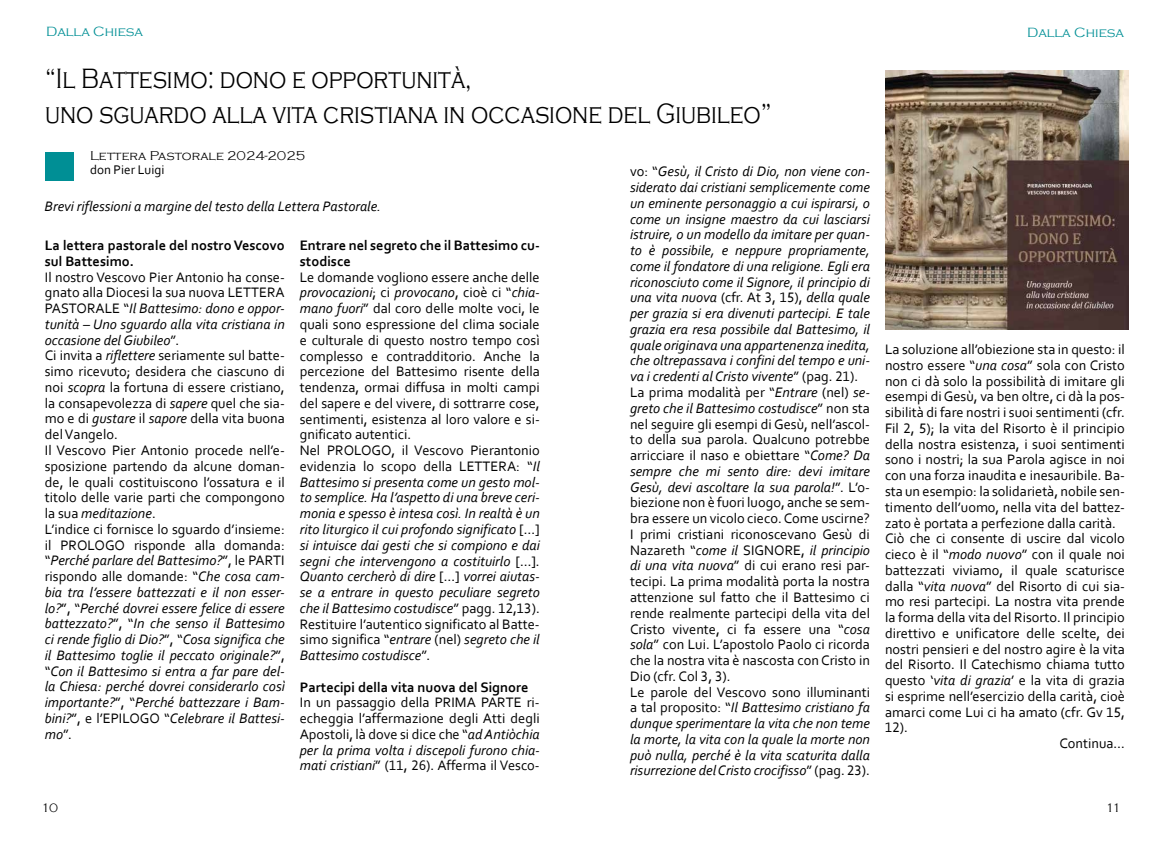
<style>
.page{position:relative;width:1170px;height:851px;background:#fff}
.page>*{position:absolute;margin:0;border:0;box-sizing:border-box;transform-origin:0 0}
.t1{font:300 28.75px/35px "Copperplate Gothic";color:#000;scale:.8 1}
.t2{font:14.38px/15.8px "Corbel";color:#000}
.t3{font:italic 14.38px/15.8px "Corbel";color:#000}
.t4{font:700 14.38px/15.8px "Corbel";color:#000}
.t5{font:300 13.75px "Copperplate Gothic";color:#008f95}
.t6{font:300 13.12px "Copperplate Gothic";color:#000}
.t7{font:13.12px "Corbel";color:#000}
.t8{font:300 12.5px "Copperplate Gothic";color:#000}
.s1{font-style:italic}
.s2{font-style:normal}
</style>
<div class="page">
<div style="left:45px;top:152px;width:28px;height:29px;background:#008f95"></div>
<img style="left:885px;top:71px;width:242px;height:259px">
<p class="t5" style="left:46px;top:24px;width:98px">Dalla Chiesa</p>
<p class="t5" style="left:1026px;top:25px;width:98px">Dalla Chiesa</p>
<h1 class="t1" style="left:45px;top:61px;width:909px">“Il Battesimo: dono e opportunità,<br>uno sguardo alla vita cristiana in occasione del Giubileo”</h1>
<p class="t6" style="left:90px;top:149px;width:217px">Lettera Pastorale 2024-2025</p>
<p class="t7" style="left:90px;top:161px;width:76px">don Pier Luigi</p>
<p class="t3" style="left:45px;top:198px;width:338px">Brevi riflessioni a margine del testo della Lettera Pastorale.</p>
<p class="t4" style="left:45px;top:237px;width:241px">La lettera pastorale del nostro Vescovo sul Battesimo.</p>
<p class="t2" style="left:45px;top:268px;width:241px">Il nostro Vescovo Pier Antonio ha conse&shy;gnato alla Diocesi la sua nuova LETTERA PASTORALE “<span class="s1">Il Battesimo: dono e oppor&shy;tunità – Uno sguardo alla vita cristiana in occasione del Giubileo</span>”.<br>Ci invita a <span class="s1">riflettere</span> seriamente sul batte&shy;simo ricevuto; desidera che ciascuno di noi <span class="s1">scopra</span> la fortuna di essere cristiano, la consapevolezza di <span class="s1">sapere</span> quel che sia&shy;mo e di <span class="s1">gustare</span> il <span class="s1">sapore</span> della vita buona del Vangelo.<br>Il Vescovo Pier Antonio procede nell’e&shy;sposizione partendo da alcune doman&shy;de, le quali costituiscono l’ossatura e il titolo delle varie parti che compongono la sua <span class="s1">meditazione</span>.<br>L’indice ci fornisce lo sguardo d’insieme: il PROLOGO risponde alla domanda: “<span class="s1">Perché parlare del Battesimo?</span>”, le PARTI rispondo alle domande: “<span class="s1">Che cosa cam&shy;bia tra l’essere battezzati e il non esser&shy;lo?</span>”, “<span class="s1">Perché dovrei essere felice di essere battezzato?</span>”, “<span class="s1">In che senso il Battesimo ci rende figlio di Dio?</span>”, “<span class="s1">Cosa significa che il Battesimo toglie il peccato originale?</span>”, “<span class="s1">Con il Battesimo si entra a far pare del&shy;la Chiesa: perché dovrei considerarlo così importante?</span>”, “<span class="s1">Perché battezzare i Bam&shy;bini?</span>”, e l’EPILOGO “<span class="s1">Celebrare il Battesi&shy;mo</span>”.</p>
<p class="t4" style="left:300px;top:237px;width:241px">Entrare nel segreto che il Battesimo cu&shy;stodisce</p>
<p class="t2" style="left:300px;top:269px;width:241px">Le domande vogliono essere anche delle <span class="s1">provocazioni</span>; ci <span class="s1">provocano</span>, cioè ci “<span class="s1">chia&shy;mano fuori</span>” dal coro delle molte voci, le quali sono espressione del clima sociale e culturale di questo nostro tempo così complesso e contradditorio. Anche la percezione del Battesimo risente della tendenza, ormai diffusa in molti campi del sapere e del vivere, di sottrarre cose, sentimenti, esistenza al loro valore e si&shy;gnificato autentici.<br>Nel PROLOGO, il Vescovo Pierantonio evidenzia lo scopo della LETTERA: “<span class="s1">Il Battesimo si presenta come un gesto mol&shy;to semplice. Ha l’aspetto di una breve ceri&shy;monia e spesso è intesa così. In realtà è un rito liturgico il cui profondo significato</span> […] <span class="s1">si intuisce dai gesti che si compiono e dai segni che intervengono a costituirlo</span> […].<br><span class="s1">Quanto cercherò di dire</span> […] <span class="s1">vorrei aiutas&shy;se a entrare in questo peculiare segreto che il Battesimo costudisce</span>” pagg. 12,13).<br>Restituire l’autentico significato al Batte&shy;simo significa “<span class="s1">entrare</span> (nel) <span class="s1">segreto che il Battesimo costudisce</span>”.</p>
<p class="t4" style="left:300px;top:678px;width:230px">Partecipi della vita nuova del Signore</p>
<p class="t2" style="left:300px;top:694px;width:241px;text-align:justify">In un passaggio della PRIMA PARTE ri&shy;echeggia l’affermazione degli Atti degli Apostoli, là dove si dice che “<span class="s1">ad Antiòchia per la prima volta i discepoli furono chia&shy;mati cristiani</span>” (11, 26). Afferma il Vesco-</p>
<p class="t3" style="left:630px;top:163px;width:241px"><span class="s2">vo: “</span>Gesù, il Cristo di Dio, non viene con&shy;siderato dai cristiani semplicemente come un eminente personaggio a cui ispirarsi, o come un insigne maestro da cui lasciarsi istruire, o un modello da imitare per quan&shy;to è possibile, e neppure propriamente, come il fondatore di una religione. Egli era riconosciuto come il Signore, il principio di una vita nuova <span class="s2">(cfr. At 3, 15),</span> della quale per grazia si era divenuti partecipi. E tale grazia era resa possibile dal Battesimo, il quale originava una appartenenza inedita, che oltrepassava i confini del tempo e uni&shy;va i credenti al Cristo vivente<span class="s2">” (pag. 21).<br>La prima modalità per “</span>Entrare <span class="s2">(nel)</span> se&shy;greto che il Battesimo costudisce<span class="s2">” non sta nel seguire gli esempi di Gesù, nell’ascol&shy;to della sua parola. Qualcuno potrebbe arricciare il naso e obiettare “</span>Come? Da sempre che mi sento dire: devi imitare Gesù, devi ascoltare la sua parola!<span class="s2">”. L’o&shy;biezione non è fuori luogo, anche se sem&shy;bra essere un vicolo cieco. Come uscirne?<br>I primi cristiani riconoscevano Gesù di Nazareth “</span>come il <span class="s2">SIGNORE,</span> il principio di una vita nuova<span class="s2">” di cui erano resi par&shy;tecipi. La prima modalità porta la nostra attenzione sul fatto che il Battesimo ci rende realmente partecipi della vita del Cristo vivente, ci fa essere una “</span>cosa sola<span class="s2">” con Lui. L’apostolo Paolo ci ricorda che la nostra vita è nascosta con Cristo in Dio (cfr. Col 3, 3).<br>Le parole del Vescovo sono illuminanti a tal proposito: “</span>Il Battesimo cristiano fa dunque sperimentare la vita che non teme la morte, la vita con la quale la morte non può nulla, perché è la vita scaturita dalla risurrezione del Cristo crocifisso<span class="s2">” (pag. 23).</span></p>
<p class="t2" style="left:884px;top:341px;width:241px">La soluzione all’obiezione sta in questo: il</p>
<p class="t2" style="left:884px;top:357px;width:241px">nostro essere “<span class="s1">una cosa</span>” sola con Cristo</p>
<p class="t2" style="left:884px;top:372px;width:241px">non ci dà solo la possibilità di imitare gli</p>
<p class="t2" style="left:884px;top:388px;width:241px">esempi di Gesù, va ben oltre, ci dà la pos-</p>
<p class="t2" style="left:884px;top:404px;width:241px">sibilità di fare nostri i suoi sentimenti (cfr.</p>
<p class="t2" style="left:884px;top:420px;width:241px">Fil 2, 5); la vita del Risorto è il principio</p>
<p class="t2" style="left:884px;top:435px;width:241px">della nostra esistenza, i suoi sentimenti</p>
<p class="t2" style="left:884px;top:451px;width:241px">sono i nostri; la sua Parola agisce in noi</p>
<p class="t2" style="left:884px;top:467px;width:241px">con una forza inaudita e inesauribile. Ba-</p>
<p class="t2" style="left:884px;top:483px;width:241px">sta un esempio: la solidarietà, nobile sen-</p>
<p class="t2" style="left:884px;top:498px;width:241px">timento dell’uomo, nella vita del battez-</p>
<p class="t2" style="left:884px;top:514px;width:232px">zato è portata a perfezione dalla carità.</p>
<p class="t2" style="left:884px;top:530px;width:241px">Ciò che ci consente di uscire dal vicolo</p>
<p class="t2" style="left:884px;top:546px;width:241px">cieco è il “<span class="s1">modo nuovo</span>” con il quale noi</p>
<p class="t2" style="left:884px;top:561px;width:241px">battezzati viviamo, il quale scaturisce</p>
<p class="t2" style="left:884px;top:577px;width:241px">dalla “<span class="s1">vita nuova</span>” del Risorto di cui sia-</p>
<p class="t2" style="left:884px;top:593px;width:241px">mo resi partecipi. La nostra vita prende</p>
<p class="t2" style="left:884px;top:609px;width:241px">la forma della vita del Risorto. Il principio</p>
<p class="t2" style="left:884px;top:624px;width:241px">direttivo e unificatore delle scelte, dei</p>
<p class="t2" style="left:884px;top:640px;width:241px">nostri pensieri e del nostro agire è la vita</p>
<p class="t2" style="left:884px;top:656px;width:241px">del Risorto. Il Catechismo chiama tutto</p>
<p class="t2" style="left:884px;top:672px;width:241px">questo ‘<span class="s1">vita di grazia</span>’ e la vita di grazia</p>
<p class="t2" style="left:884px;top:687px;width:241px">si esprime nell’esercizio della carità, cioè</p>
<p class="t2" style="left:884px;top:703px;width:241px">amarci come Lui ci ha amato (cfr. Gv 15,</p>
<p class="t2" style="left:884px;top:719px;width:24px">12).</p>
<p class="t2" style="left:1059px;top:735px;width:67px">Continua…</p>
<p class="t8" style="left:41px;top:801px;width:18px">10</p>
<p class="t8" style="left:1105px;top:801px;width:17px">11</p>
</div>
